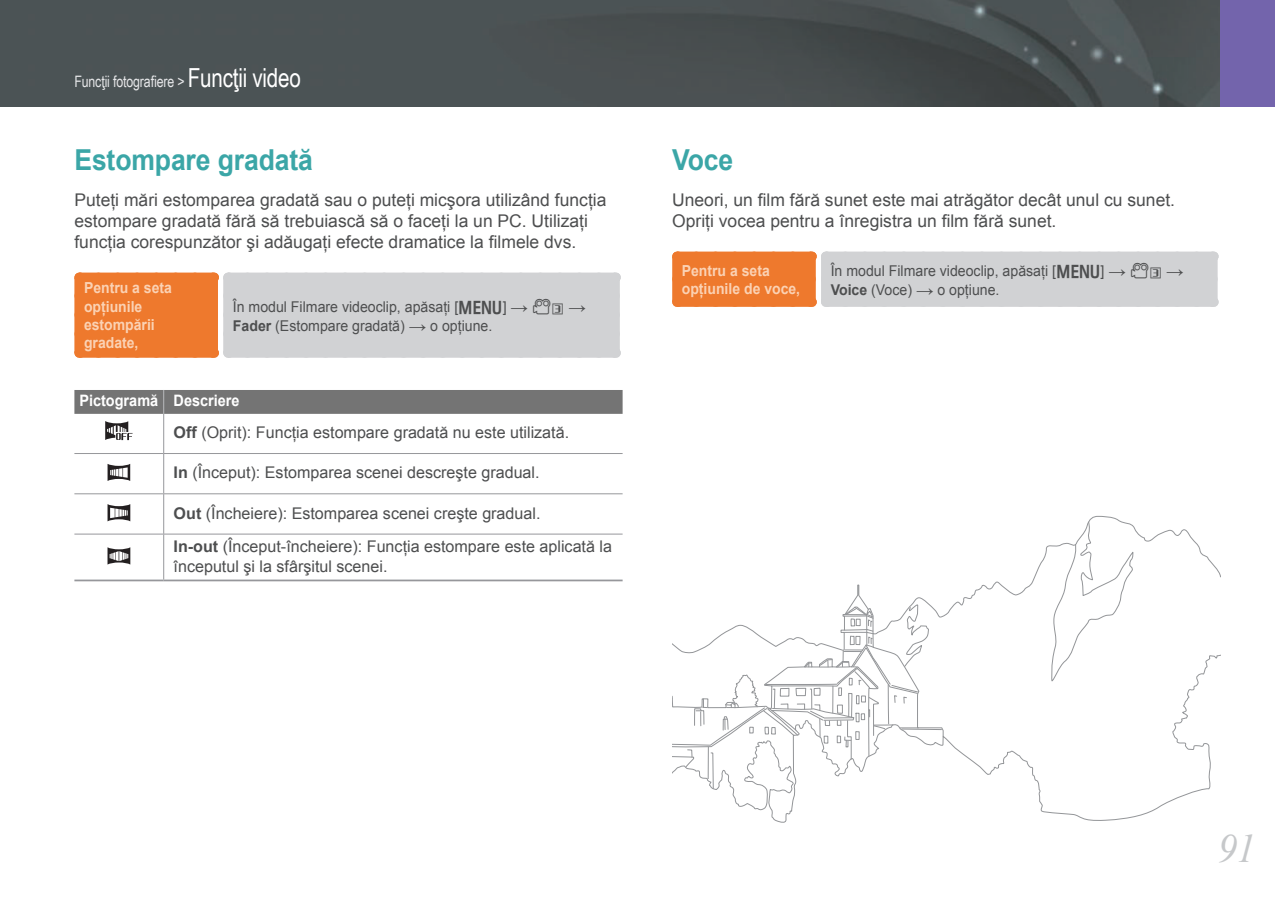
<style>
.page{position:relative;width:1275px;height:903px;background:#fff}
.page>*{position:absolute;margin:0;border:0;box-sizing:border-box;transform-origin:0 0}
.t1{font:italic 40.25px "Times New Roman";color:#c6c8ca;scale:.95 1}
.t2{font:700 28.88px "Arial";letter-spacing:-.005em;color:#3ba6a7;scale:.92 1}
.t3{font:17.5px/21px "Arial";color:#4d4e4f}
.t4{font:16.1px/33.8px "Arial";color:#4d4e4f}
.t5{font:15.75px "Arial Narrow";letter-spacing:-.01em;color:#e6e7e9;scale:.96 1}
.t6{font:700 15.75px "Arial";color:#fff;scale:.92 1}
.t7{font:700 15.22px/18.2px "Arial";color:#fbd2b4;scale:.92 1}
.t8{font:14.88px/19.2px "Arial";color:#4d4e4f;scale:.95 1}
.s1{font-size:26.25px;color:#fff}
.s2{font-family:"NX20"}
.s3{font-size:17.5px}
.s4{font-weight:700}
</style>
<div class="page">
<img style="left:0;top:0;width:1220px;height:107px">
<div style="left:1220px;top:0;width:55px;height:107px;background:#7364ac"></div>
<div style="left:79px;top:277px;width:134px;height:76px;background:#ee792d"></div>
<div style="left:228px;top:277px;width:387px;height:76px;background:#d1d2d4"></div>
<div style="left:79px;top:273px;width:134px;height:9px;background:#ee792d"></div>
<div style="left:74px;top:277px;width:10px;height:76px;background:#ee792d"></div>
<div style="left:208px;top:277px;width:10px;height:76px;background:#ee792d"></div>
<div style="left:79px;top:348px;width:134px;height:10px;background:#ee792d"></div>
<div style="left:228px;top:273px;width:387px;height:9px;background:#d1d2d4"></div>
<div style="left:223px;top:277px;width:10px;height:76px;background:#d1d2d4"></div>
<div style="left:610px;top:277px;width:10px;height:76px;background:#d1d2d4"></div>
<div style="left:228px;top:348px;width:387px;height:10px;background:#d1d2d4"></div>
<svg style="left:74px;top:273px;width:5px;height:61px"></svg>
<svg style="left:98px;top:357px;width:106px;height:1px"></svg>
<svg style="left:213px;top:273px;width:15px;height:58px"></svg>
<svg style="left:250px;top:357px;width:355px;height:1px"></svg>
<hr style="left:163px;top:414px;width:1px;height:39px;background:#96979b">
<hr style="left:74px;top:453px;width:90px;height:1px;background:#96979b">
<hr style="left:164px;top:453px;width:459px;height:1px;background:#96979b">
<hr style="left:163px;top:454px;width:1px;height:39px;background:#96979b">
<hr style="left:74px;top:493px;width:90px;height:1px;background:#96979b">
<hr style="left:164px;top:493px;width:459px;height:1px;background:#96979b">
<hr style="left:163px;top:494px;width:1px;height:40px;background:#96979b">
<hr style="left:74px;top:534px;width:90px;height:1px;background:#96979b">
<hr style="left:164px;top:534px;width:459px;height:1px;background:#96979b">
<hr style="left:163px;top:534px;width:1px;height:45px;background:#96979b">
<hr style="left:74px;top:579px;width:90px;height:2px;background:#96979b">
<hr style="left:164px;top:579px;width:459px;height:2px;background:#96979b">
<div style="left:74px;top:390px;width:549px;height:24px;background:#747474"></div>
<svg style="left:105px;top:421px;width:28px;height:19px"></svg>
<svg style="left:108px;top:464px;width:22px;height:17px"></svg>
<svg style="left:108px;top:504px;width:22px;height:17px"></svg>
<svg style="left:108px;top:547px;width:22px;height:17px"></svg>
<div style="left:677px;top:256px;width:134px;height:46px;background:#ee792d"></div>
<div style="left:826px;top:256px;width:387px;height:46px;background:#d1d2d4"></div>
<div style="left:677px;top:252px;width:134px;height:9px;background:#ee792d"></div>
<div style="left:672px;top:256px;width:10px;height:46px;background:#ee792d"></div>
<div style="left:806px;top:256px;width:10px;height:46px;background:#ee792d"></div>
<div style="left:677px;top:297px;width:134px;height:10px;background:#ee792d"></div>
<div style="left:826px;top:252px;width:387px;height:9px;background:#d1d2d4"></div>
<div style="left:821px;top:256px;width:10px;height:46px;background:#d1d2d4"></div>
<div style="left:1208px;top:256px;width:10px;height:46px;background:#d1d2d4"></div>
<div style="left:826px;top:297px;width:387px;height:10px;background:#d1d2d4"></div>
<svg style="left:697px;top:306px;width:104px;height:1px"></svg>
<svg style="left:944px;top:516px;width:276px;height:100px"></svg>
<svg style="left:713px;top:655px;width:507px;height:168px"></svg>
<svg style="left:672px;top:584px;width:272px;height:205px"></svg>
<svg style="left:1050px;top:521px;width:83px;height:161px"></svg>
<p class="t5" style="left:74px;top:72px;width:237px">Funcţii fotografiere &gt; <span class="s1">Funcţii video</span></p>
<h2 class="t2" style="left:74px;top:144px;width:261px">Estompare gradată</h2>
<p class="t3" style="left:74px;top:189px;width:534px">Puteţi mări estomparea gradată sau o puteţi micşora utilizând funcţia estompare gradată fără să trebuiască să o faceţi la un PC. Utilizaţi funcţia corespunzător şi adăugaţi efecte dramatice la filmele dvs.</p>
<p class="t7" style="left:84px;top:279px;width:97px">Pentru a seta opţiunile estompării gradate,</p>
<p class="t8" style="left:233px;top:297px;width:373px">În modul Filmare videoclip, apăsaţi [<span class="s2">m</span>] <span class="s3">→</span> <span class="s2">8</span> <span class="s3">→<br></span><span class="s4">Fader</span> (Estompare gradată) <span class="s3">→</span> o opţiune.</p>
<p class="t6" style="left:79px;top:392px;width:176px">Pictogramă Descriere</p>
<p class="t4" style="left:174px;top:415px;width:397px"><span class="s4">Off</span> (Oprit): Funcţia estompare gradată nu este utilizată.</p>
<p class="t4" style="left:174px;top:456px;width:367px"><span class="s4">In</span> (Început): Estomparea scenei descreşte gradual.</p>
<p class="t4" style="left:174px;top:496px;width:440px"><span class="s4">Out</span> (Încheiere): Estomparea scenei creşte gradual.<br><span class="s4">In-out</span> (Început-încheiere): Funcţia estompare este aplicată la</p>
<p class="t4" style="left:174px;top:549px;width:215px">începutul şi la sfârşitul scenei.</p>
<h2 class="t2" style="left:672px;top:144px;width:68px">Voce</h2>
<p class="t3" style="left:672px;top:189px;width:504px">Uneori, un film fără sunet este mai atrăgător decât unul cu sunet.<br>Opriţi vocea pentru a înregistra un film fără sunet.</p>
<p class="t7" style="left:682px;top:261px;width:130px">Pentru a seta opţiunile de voce,</p>
<p class="t8" style="left:831px;top:261px;width:373px">În modul Filmare videoclip, apăsaţi [<span class="s2">m</span>] <span class="s3">→</span> <span class="s2">8</span> <span class="s3">→<br></span><span class="s4">Voice</span> (Voce) <span class="s3">→</span> o opţiune.</p>
<h1 class="t1" style="left:1218px;top:826px;width:41px">91</h1>
</div>
